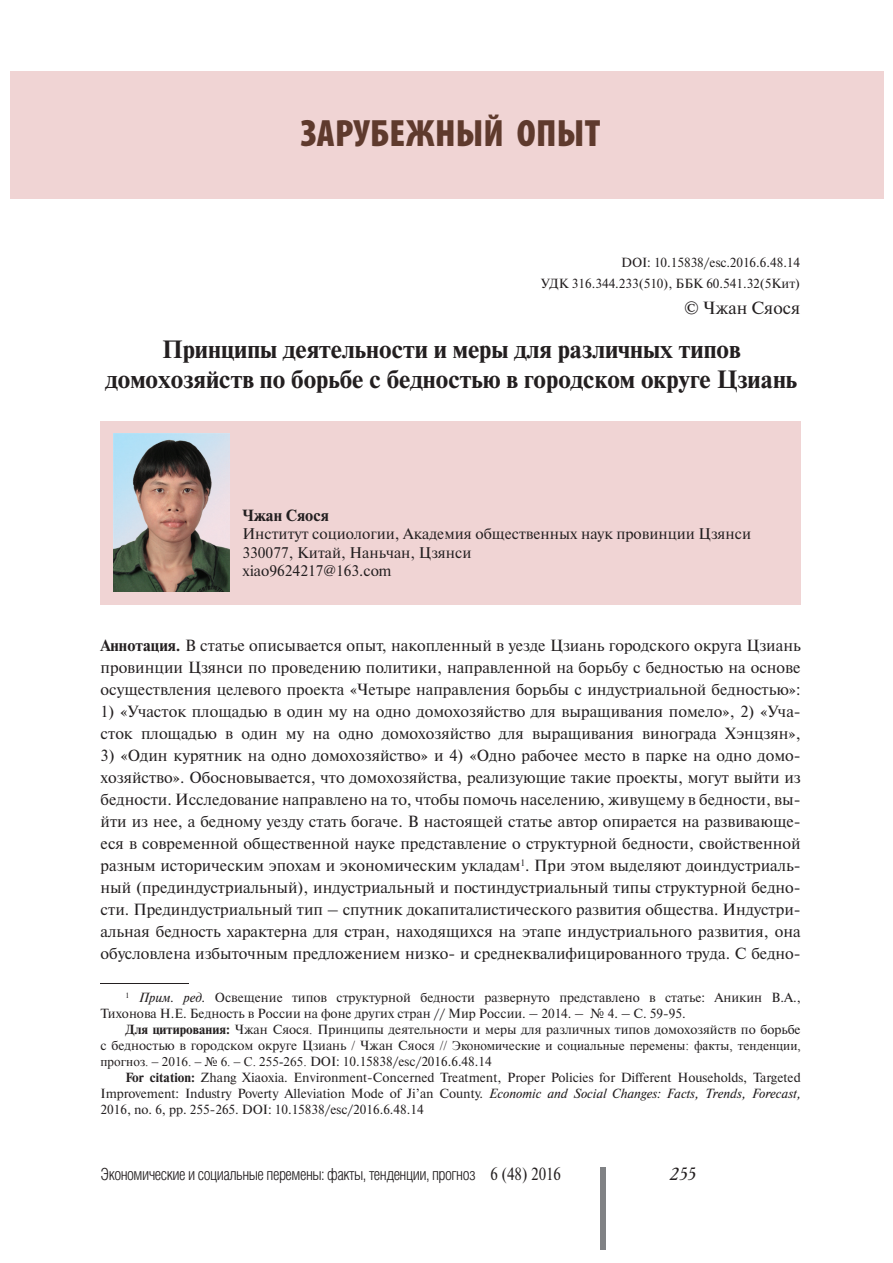
<style>
.page{position:relative;width:893px;height:1263px;background:#fff}
.page>*{position:absolute;margin:0;border:0;box-sizing:border-box;transform-origin:0 0}
.t1{font:900 condensed 38.25px "Myriad Pro";letter-spacing:.01em;color:#5f3a2d}
.t2{font:700 25.05px/30px "Newton C";color:#231f20;text-align:center}
.t3{font:17.7px "Newton C";color:#231f20}
.t4{font:italic 17.7px "Academy";color:#231f20}
.t5{font:300 16.65px "Helios Cond";letter-spacing:-.03em;color:#231f20}
.t6{font:16.2px/22px "Newton C";color:#231f20;text-align:justify}
.t7{font:700 16.2px "Newton C";color:#231f20}
.t8{font:15.45px/18.5px "Newton C";color:#231f20}
.t9{font:13.2px/15.9px "Newton C";color:#231f20;text-align:right}
.t10{font:13.2px/15.9px "Times New Roman";color:#231f20}
.s1{font-family:"Minion Pro"}
.s2{font-weight:700}
.s3{font-style:italic}
.s4{font-family:"Times New Roman"}
.s5{font-family:"Newton C"}
.s6{font-family:"Newton C";font-weight:400;font-size:17.7px}
</style>
<div class="page">
<div style="left:600px;top:1167px;width:6px;height:83px;background:#808285"></div>
<div style="left:101px;top:421px;width:700px;height:183px;background:#f0d4d4"></div>
<hr style="left:101px;top:983px;width:88px;height:1px;background:#231f20">
<img style="left:113px;top:434px;width:117px;height:158px">
<div style="left:10px;top:71px;width:873px;height:127px;background:#f0d4d4"></div>
<h1 class="t1" style="left:301px;top:119px;width:301px">ЗАРУБЕЖНЫЙ ОПЫТ</h1>
<p class="t9" style="left:541px;top:254px;width:261px;line-height:20.9px">DOI: 10.15838/esc<span class="s1">.</span>2016.6.48.14<br>УДК 316.344.233(510), ББК 60.541.32(5Кит)</p>
<p class="t3" style="left:684px;top:301px;width:117px">© Чжан Сяося</p>
<h2 class="t2" style="left:106px;top:337px;width:693px">Принципы деятельности и меры для различных типов домохозяйств по борьбе с бедностью в городском округе Цзиань</h2>
<p class="t7" style="left:242px;top:509px;width:88px">Чжан Сяося</p>
<p class="t8" style="left:242px;top:526px;width:510px">Институт социологии, Академия общественных наук провинции Цзянси<br>330077, Китай, Наньчан, Цзянси<br>xiao9624217@163.com</p>
<p class="t6" style="left:101px;top:635px;width:702px"><span class="s2">Аннотация.</span> В статье описывается опыт, накопленный в уезде Цзиань городского округа Цзиань провинции Цзянси по проведению политики, направленной на борьбу с бедностью на основе осуществления целевого проекта «Четыре направления борьбы с индустриальной бедностью»:</p>
<p class="t6" style="left:101px;top:701px;width:702px">1) «Участок площадью в один му на одно домохозяйство для выращивания помело», 2) «Уча&shy;сток площадью в один му на одно домохозяйство для выращивания винограда Хэнцзян»,</p>
<p class="t6" style="left:101px;top:746px;width:702px">3) «Один курятник на одно домохозяйство» и 4) «Одно рабочее место в парке на одно домо&shy;хозяйство». Обосновывается, что домохозяйства, реализующие такие проекты, могут выйти из бедности. Исследование направлено на то, чтобы помочь населению, живущему в бедности, вы&shy;йти из нее, а бедному уезду стать богаче. В настоящей статье автор опирается на развивающе&shy;еся в современной общественной науке представление о структурной бедности, свойственной разным историческим эпохам и экономическим укладам<sup>1</sup>. При этом выделяют доиндустриаль&shy;ный (прединдустриальный), индустриальный и постиндустриальный типы структурной бедно&shy;сти. Прединдустриальный тип – спутник докапиталистического развития общества. Индустри&shy;альная бедность характерна для стран, находящихся на этапе индустриального развития, она обусловлена избыточным предложением низко- и среднеквалифицированного труда. С бедно-</p>
<p class="t9" style="left:101px;top:991px;width:702px;text-align:left;text-indent:25px"><sup>1</sup> <span class="s3">Прим. ред.</span> Освещение типов структурной бедности развернуто представлено в статье: Аникин В.А.,<br>Тихонова Н.Е. Бедность в России на фоне других стран // Мир России. – 2014. – № 4. – С. 59-95.</p>
<p class="t9" style="left:126px;top:1023px;width:677px"><span class="s2">Для цитирования:</span> Чжан Сяося<span class="s4">.</span> Принципы деятельности и меры для различных типов домохозяйств по борьбе</p>
<p class="t10" style="left:101px;top:1038px;width:702px"><span class="s5">с бедностью в городском округе Цзиань</span> / <span class="s5">Чжан Сяося</span> // Экономические и социальные перемены: факты, тенденции, прогноз. – 2016. – № 6. – С. 255-265. <span class="s5">DOI: 10.15838/esc/2016.6.48.14</span></p>
<p class="t9" style="left:101px;top:1070px;width:702px;text-align:justify;text-indent:25px"><span class="s2">For citation:</span> Zhang Xiaoxia. Environment-Concerned Treatment, Proper Policies for Different Households, Targeted Improvement: Industry Poverty Alleviation Mode of Ji’an County. <span class="s3">Economic and Social Changes: Facts, Trends, Forecast, </span>2016, no. 6, pp. 255-265. DOI: 10.15838/esc/2016.6.48.14</p>
<p class="t5" style="left:101px;top:1168px;width:462px">Экономические и социальные перемены: факты, тенденции, прогноз <span class="s6">6 (48) 2016</span></p>
<p class="t4" style="left:670px;top:1165px;width:28px">255</p>
</div>
